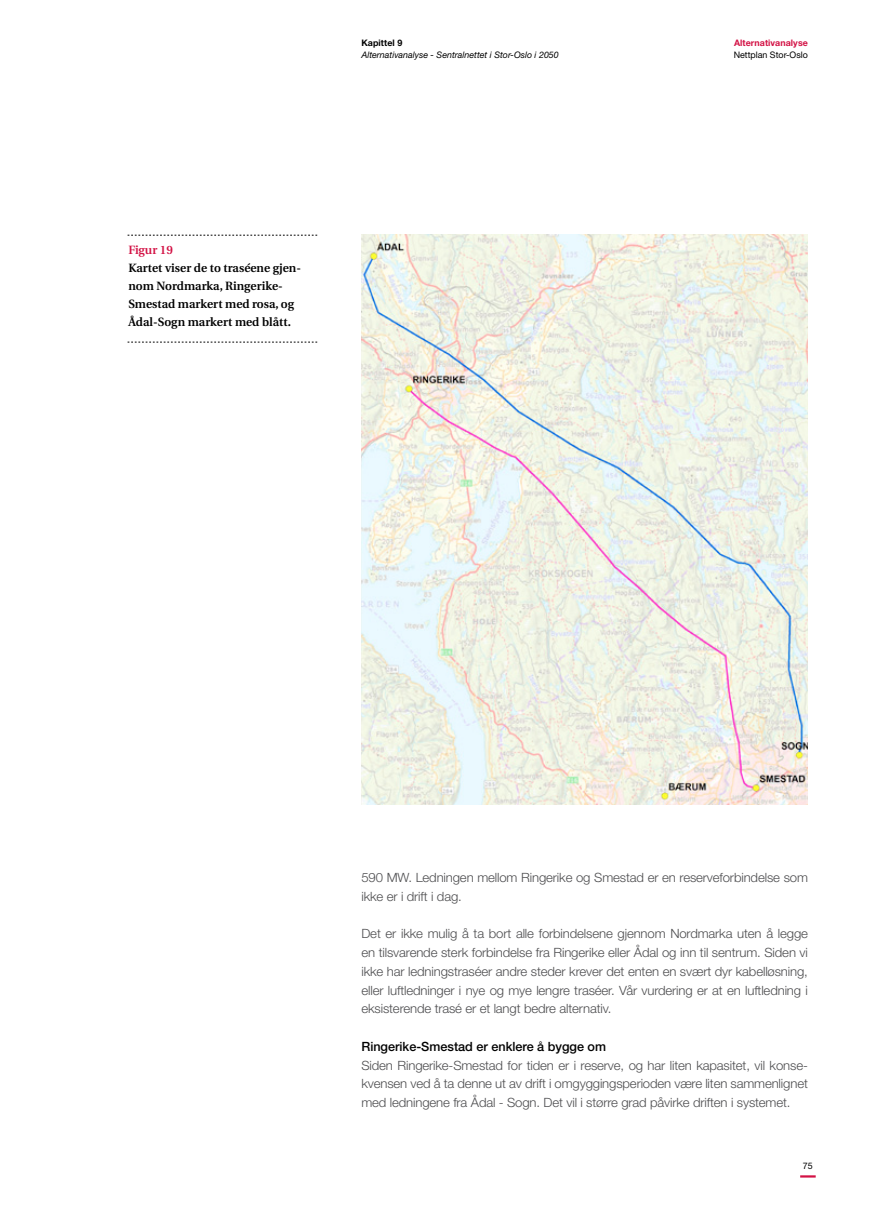
<style>
.page{position:relative;width:893px;height:1212px;background:#fff}
.page>*{position:absolute;margin:0;border:0;box-sizing:border-box;transform-origin:0 0}
.t1{font:300 12.75px/18.8px "Helvetica Neue LT Std";letter-spacing:-.01em;color:#4d4d4f;text-align:justify}
.t2{font:500 12.75px "Helvetica Neue LT Std";color:#000}
.t3{font:600 12px/18px "Utopia";color:#000}
.t4{font:600 12px "Utopia";color:#d31245}
.t5{font:italic 9px "Helvetica Neue LT Std";color:#000}
.t6{font:9px "Helvetica Neue LT Std";color:#000}
.t7{font:700 9px "Helvetica Neue LT Std";letter-spacing:.005em;color:#d31245}
.t8{font:700 9px "Helvetica Neue LT Std";letter-spacing:.005em;color:#000}
</style>
<div class="page">
<svg style="left:800px;top:1175px;width:16px;height:2px"></svg>
<img style="left:362px;top:235px;width:446px;height:570px">
<svg style="left:128px;top:342px;width:189px;height:1px"></svg>
<svg style="left:128px;top:235px;width:189px;height:1px"></svg>
<p class="t8" style="left:361px;top:38px;width:42px">Kapittel 9</p>
<p class="t5" style="left:361px;top:50px;width:199px">Alternativanalyse - Sentralnettet i Stor-Oslo i 2050</p>
<p class="t4" style="left:128px;top:243px;width:46px">Figur 19</p>
<p class="t3" style="left:128px;top:259px;width:174px">Kartet viser de to traséene gjen&shy;nom Nordmarka, Ringerike-<br>Smestad markert med rosa, og<br>Ådal-Sogn markert med blått.</p>
<p class="t7" style="left:734px;top:38px;width:75px">Alternativanalyse</p>
<p class="t6" style="left:734px;top:50px;width:76px">Nettplan Stor-Oslo</p>
<p class="t1" style="left:361px;top:868px;width:448px">590 MW. Ledningen mellom Ringerike og Smestad er en reserveforbindelse som ikke er i drift i dag.</p>
<p class="t1" style="left:361px;top:924px;width:448px">Det er ikke mulig å ta bort alle forbindelsene gjennom Nordmarka uten å legge en tilsvarende sterk forbindelse fra Ringerike eller Ådal og inn til sentrum. Siden vi ikke har ledningstraséer andre steder krever det enten en svært dyr kabelløsning, eller luftledninger i nye og mye lengre traséer. Vår vurdering er at en luftledning i eksisterende trasé er et langt bedre alternativ.</p>
<p class="t2" style="left:361px;top:1039px;width:246px">Ringerike-Smestad er enklere å bygge om</p>
<p class="t1" style="left:361px;top:1055px;width:448px">Siden Ringerike-Smestad for tiden er i reserve, og har liten kapasitet, vil konse&shy;kvensen ved å ta denne ut av drift i omgyggingsperioden være liten sammenlignet med ledningene fra Ådal - Sogn. Det vil i større grad påvirke driften i systemet.</p>
<p class="t6" style="left:803px;top:1161px;width:11px">75</p>
</div>
